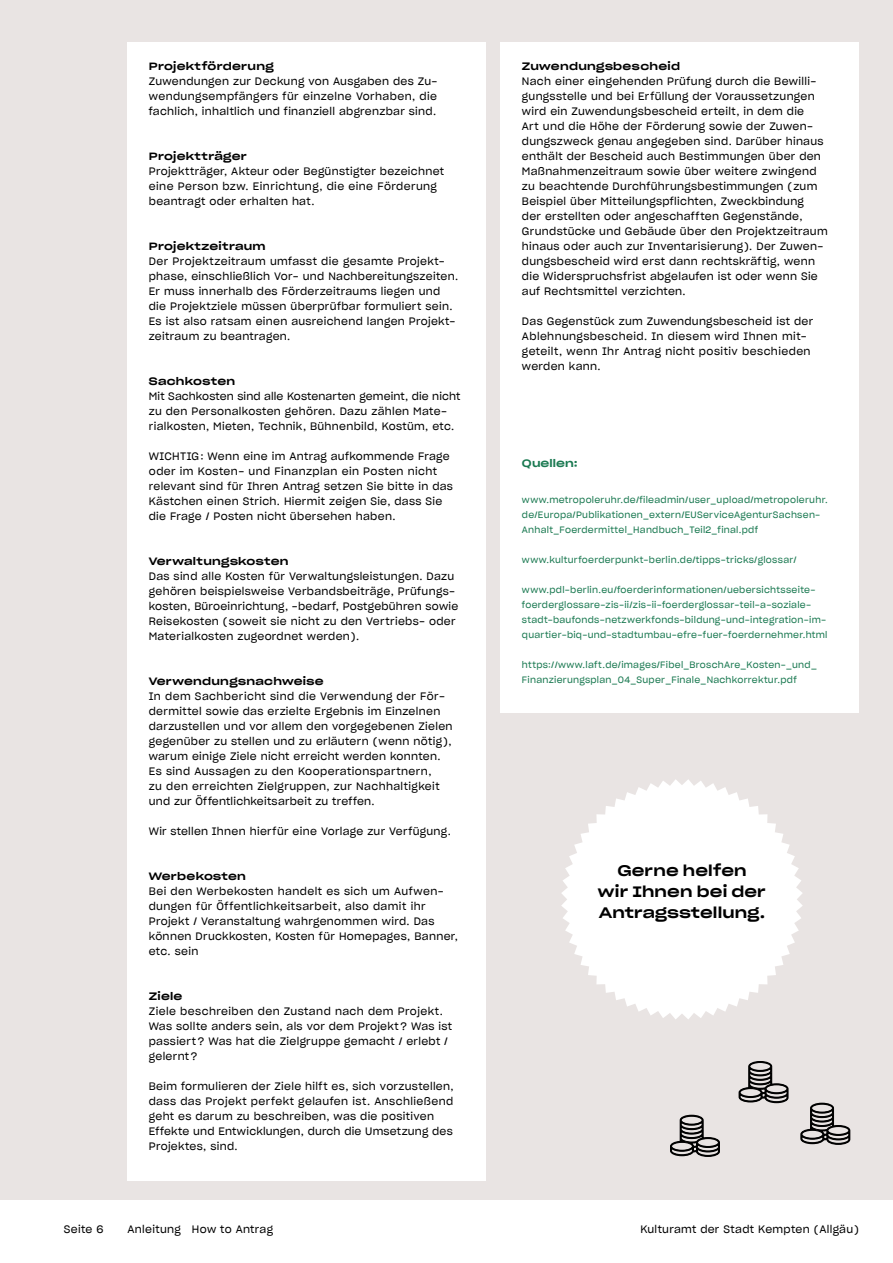
<style>
.page{position:relative;width:893px;height:1263px;background:#fff}
.page>*{position:absolute;margin:0;border:0;box-sizing:border-box;transform-origin:0 0}
.t1{font:15px/21px "Sharp Grotesk Medium 25";letter-spacing:.01em;color:#000;text-align:center}
.t2{font:10.5px/15px "Sharp Grotesk Book 20";letter-spacing:.03em;color:#000}
.t3{font:10.5px "Sharp Grotesk Medium 25";letter-spacing:.025em;color:#000}
.t4{font:10.5px "Sharp Grotesk Medium 25";letter-spacing:.01em;color:#1a7951}
.t5{font:9px/15px "Sharp Grotesk Book 20";letter-spacing:.03em;color:#1a7951}
</style>
<div class="page">
<div style="left:0;top:0;width:893px;height:1199px;background:#e9e4e3"></div>
<svg style="left:561px;top:779px;width:242px;height:240px;fill:#fff"></svg>
<div style="left:501px;top:43px;width:358px;height:670px;background:#fff"></div>
<div style="left:128px;top:43px;width:358px;height:1138px;background:#fff"></div>
<svg style="left:670px;top:1115px;width:50px;height:42px"></svg>
<svg style="left:800px;top:1103px;width:50px;height:42px"></svg>
<svg style="left:739px;top:1061px;width:49px;height:42px"></svg>
<p class="t3" style="left:149px;top:57px;width:126px">Projektförderung</p>
<p class="t2" style="left:149px;top:73px;width:290px;text-align:justify">Zuwendungen zur Deckung von Ausgaben des Zu&shy;wendungsempfängers für einzelne Vorhaben, die fachlich, inhaltlich und finanziell abgrenzbar sind.</p>
<p class="t3" style="left:149px;top:147px;width:100px">Projektträger</p>
<p class="t2" style="left:149px;top:163px;width:297px">Projektträger, Akteur oder Begünstigter bezeichnet eine Person bzw. Einrichtung, die eine Förderung beantragt oder erhalten hat.</p>
<p class="t3" style="left:149px;top:237px;width:118px">Projektzeitraum</p>
<p class="t2" style="left:149px;top:253px;width:311px">Der Projektzeitraum umfasst die gesamte Projekt&shy;phase, einschließlich Vor- und Nachbereitungszeiten.<br>Er muss innerhalb des Förderzeitraums liegen und die Projektziele müssen überprüfbar formuliert sein.<br>Es ist also ratsam einen ausreichend langen Projekt&shy;zeitraum zu beantragen.</p>
<p class="t3" style="left:149px;top:372px;width:88px">Sachkosten</p>
<p class="t2" style="left:149px;top:388px;width:313px">Mit Sachkosten sind alle Kostenarten gemeint, die nicht zu den Personalkosten gehören. Dazu zählen Mate&shy;rialkosten, Mieten, Technik, Bühnenbild, Kostüm, etc.</p>
<p class="t2" style="left:149px;top:448px;width:306px">WICHTIG: Wenn eine im Antrag aufkommende Frage oder im Kosten- und Finanzplan ein Posten nicht relevant sind für Ihren Antrag setzen Sie bitte in das Kästchen einen Strich. Hiermit zeigen Sie, dass Sie die Frage / Posten nicht übersehen haben.</p>
<p class="t3" style="left:149px;top:552px;width:141px">Verwaltungskosten</p>
<p class="t2" style="left:149px;top:568px;width:311px">Das sind alle Kosten für Verwaltungsleistungen. Dazu gehören beispielsweise Verbandsbeiträge, Prüfungs&shy;kosten, Büroeinrichtung, -bedarf, Postgebühren sowie Reisekosten (soweit sie nicht zu den Vertriebs- oder Materialkosten zugeordnet werden).</p>
<p class="t3" style="left:149px;top:672px;width:176px">Verwendungsnachweise</p>
<p class="t2" style="left:149px;top:688px;width:305px">In dem Sachbericht sind die Verwendung der För&shy;dermittel sowie das erzielte Ergebnis im Einzelnen darzustellen und vor allem den vorgegebenen Zielen gegenüber zu stellen und zu erläutern (wenn nötig), warum einige Ziele nicht erreicht werden konnten.<br>Es sind Aussagen zu den Kooperationspartnern,<br>zu den erreichten Zielgruppen, zur Nachhaltigkeit und zur Öffentlichkeitsarbeit zu treffen.</p>
<p class="t2" style="left:149px;top:823px;width:304px">Wir stellen Ihnen hierfür eine Vorlage zur Verfügung.</p>
<p class="t3" style="left:149px;top:867px;width:99px">Werbekosten</p>
<p class="t2" style="left:149px;top:883px;width:311px">Bei den Werbekosten handelt es sich um Aufwen&shy;dungen für Öffentlichkeitsarbeit, also damit ihr Projekt / Veranstaltung wahrgenommen wird. Das können Druckkosten, Kosten für Homepages, Banner, etc. sein</p>
<p class="t3" style="left:149px;top:987px;width:35px">Ziele</p>
<p class="t2" style="left:149px;top:1003px;width:305px">Ziele beschreiben den Zustand nach dem Projekt.<br>Was sollte anders sein, als vor dem Projekt? Was ist passiert? Was hat die Zielgruppe gemacht / erlebt / gelernt?</p>
<p class="t2" style="left:149px;top:1078px;width:306px">Beim formulieren der Ziele hilft es, sich vorzustellen, dass das Projekt perfekt gelaufen ist. Anschließend geht es darum zu beschreiben, was die positiven Effekte und Entwicklungen, durch die Umsetzung des Projektes, sind.</p>
<p class="t3" style="left:522px;top:57px;width:160px">Zuwendungsbescheid</p>
<p class="t2" style="left:522px;top:73px;width:307px">Nach einer eingehenden Prüfung durch die Bewilli&shy;gungsstelle und bei Erfüllung der Voraussetzungen wird ein Zuwendungsbescheid erteilt, in dem die<br>Art und die Höhe der Förderung sowie der Zuwen&shy;dungszweck genau angegeben sind. Darüber hinaus enthält der Bescheid auch Bestimmungen über den Maßnahmenzeitraum sowie über weitere zwingend zu beachtende Durchführungsbestimmungen (zum Beispiel über Mitteilungspflichten, Zweckbindung<br>der erstellten oder angeschafften Gegenstände, Grundstücke und Gebäude über den Projektzeitraum hinaus oder auch zur Inventarisierung). Der Zuwen&shy;dungsbescheid wird erst dann rechtskräftig, wenn die Widerspruchsfrist abgelaufen ist oder wenn Sie auf Rechtsmittel verzichten.</p>
<p class="t2" style="left:522px;top:313px;width:293px">Das Gegenstück zum Zuwendungsbescheid ist der Ablehnungsbescheid. In diesem wird Ihnen mit&shy;geteilt, wenn Ihr Antrag nicht positiv beschieden werden kann.</p>
<p class="t4" style="left:522px;top:453px;width:57px">Quellen:</p>
<p class="t5" style="left:522px;top:492px;width:307px">www.metropoleruhr.de/fileadmin/user_upload/metropoleruhr. de/Europa/Publikationen_extern/EUServiceAgenturSachsen-<br>Anhalt_Foerdermittel_Handbuch_Teil2_final.pdf</p>
<p class="t5" style="left:522px;top:552px;width:276px">www.kulturfoerderpunkt-berlin.de/tipps-tricks/glossar/</p>
<p class="t5" style="left:522px;top:582px;width:307px">www.pdl-berlin.eu/foerderinformationen/uebersichtsseite&shy;foerderglossare-zis-ii/zis-ii-foerderglossar-teil-a-soziale&shy;stadt-baufonds-netzwerkfonds-bildung-und-integration-im&shy;quartier-biq-und-stadtumbau-efre-fuer-foerdernehmer.html</p>
<p class="t5" style="left:522px;top:657px;width:296px">https://www.laft.de/images/Fibel_BroschAre_Kosten-_und_<br>Finanzierungsplan_04_Super_Finale_Nachkorrektur.pdf</p>
<h1 class="t1" style="left:598px;top:859px;width:169px">Gerne helfen<br>wir Ihnen bei der<br>Antragsstellung.</h1>
<p class="t2" style="left:64px;top:1221px;width:41px">Seite 6</p>
<p class="t2" style="left:128px;top:1221px;width:147px">Anleitung How to Antrag</p>
<p class="t2" style="left:640px;top:1221px;width:220px">Kulturamt der Stadt Kempten (Allgäu)</p>
</div>
